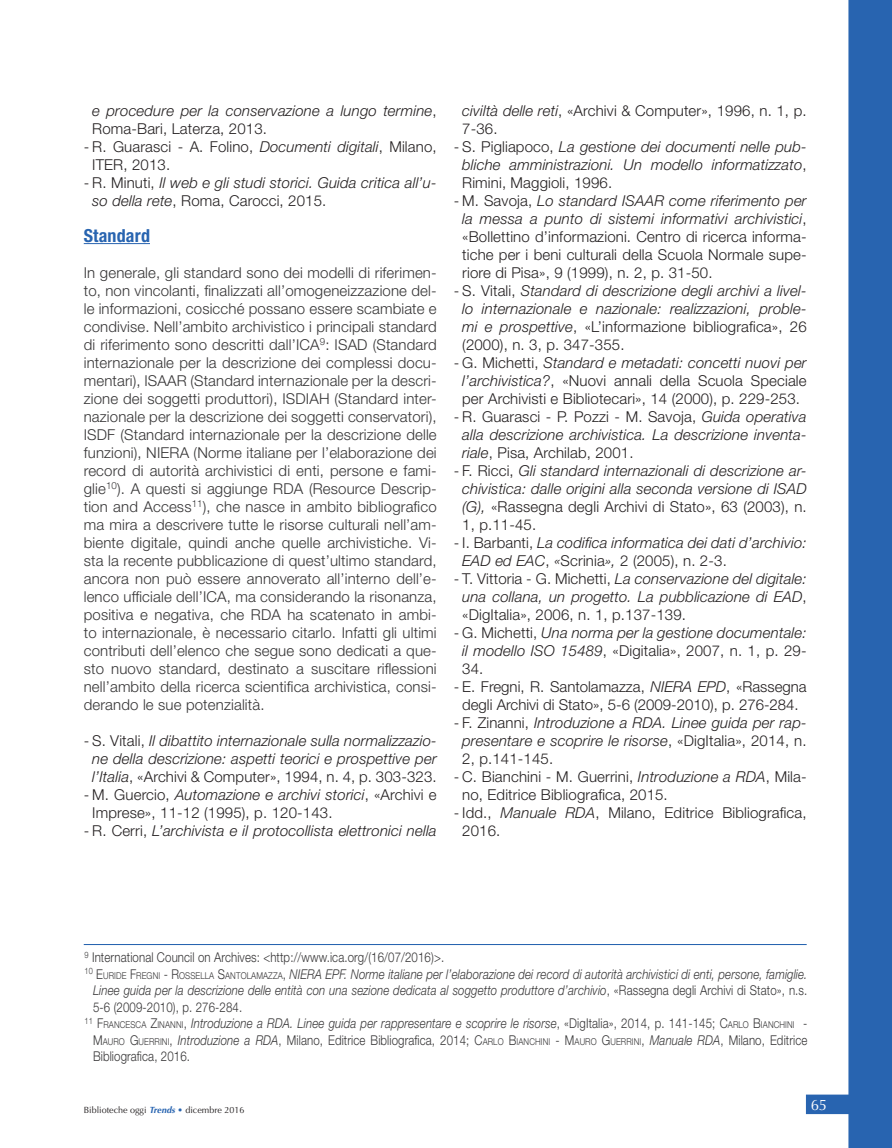
<style>
.page{position:relative;width:892px;height:1148px;background:#fff}
.page>*{position:absolute;margin:0;border:0;box-sizing:border-box;transform-origin:0 0}
.titoletto_testo_1{font:700 condensed 18px "Helvetica Neue LT Std";letter-spacing:.01em;color:#2864b0}
.t1{font:italic 300 15px/18px "Helvetica Neue LT Std";letter-spacing:.01em;color:#231f20;text-align:justify}
.testo{font:300 15px/18px "Helvetica Neue LT Std";letter-spacing:.01em;color:#363536;text-align:justify}
.t2{font:300 15px/18px "Helvetica Neue LT Std";letter-spacing:.01em;color:#231f20}
.t3{font:15px "Optima";color:#fff}
.note{font:300 13.5px/16.5px "Helvetica Neue LT Std";letter-spacing:.01em;color:#363536;text-align:justify;scale:.85 1}
.note-2{font:italic 300 13.5px/16.5px "Helvetica Neue LT Std";letter-spacing:.01em;color:#363536;text-align:justify;scale:.85 1}
.t4{font:9px "Optima";color:#231f20}
.s1{font-style:normal}
.s2{font-style:italic}
.s3{font-style:normal;font-size:9.45px}
.s4{font-style:inherit}
.s5{font-size:9.45px}
.s6{font-weight:700;font-style:italic;color:#2864b0}
.s7{color:#2864b0}
</style>
<div class="page">
<svg style="left:806px;top:1094px;width:42px;height:20px"></svg>
<svg style="left:848px;top:0;width:44px;height:1148px;background:#306ab3"></svg>
<hr style="left:84px;top:243px;width:66px;height:1px;background:#2864b0">
<hr style="left:84px;top:944px;width:723px;height:1px;background:#2864b0">
<p class="t1" style="left:92px;top:101px;width:346px">e procedure per la conservazione a lungo termine<span class="s1">,<br>Roma-Bari, Laterza, 2013.</span></p>
<p class="t2" style="left:92px;top:137px;width:346px;text-indent:-9px">- R. Guarasci - A. Folino, <span class="s2">Documenti digitali</span>, Milano,<br>ITER, 2013.</p>
<p class="t1" style="left:92px;top:173px;width:346px;text-indent:-9px"><span class="s1">- R. Minuti,</span> Il web e gli studi storici. Guida critica all’u&shy;so della rete<span class="s1">, Roma, Carocci, 2015.</span></p>
<p class="titoletto_testo_1" style="left:84px;top:224px;width:68px">Standard</p>
<p class="testo" style="left:84px;top:263px;width:354px">In generale, gli standard sono dei modelli di riferimen&shy;to, non vincolanti, finalizzati all’omogeneizzazione del&shy;le informazioni, cosicché possano essere scambiate e condivise. Nell’ambito archivistico i principali standard di riferimento sono descritti dall’ICA<sup>9</sup>: ISAD (Standard internazionale per la descrizione dei complessi docu&shy;mentari), ISAAR (Standard internazionale per la descri&shy;zione dei soggetti produttori), ISDIAH (Standard inter&shy;nazionale per la descrizione dei soggetti conservatori), ISDF (Standard internazionale per la descrizione delle funzioni), NIERA (Norme italiane per l’elaborazione dei record di autorità archivistici di enti, persone e fami&shy;glie<sup>10</sup>). A questi si aggiunge RDA (Resource Descrip&shy;tion and Access<sup>11</sup>), che nasce in ambito bibliografico ma mira a descrivere tutte le risorse culturali nell’am&shy;biente digitale, quindi anche quelle archivistiche. Vi&shy;sta la recente pubblicazione di quest’ultimo standard, ancora non può essere annoverato all’interno dell’e&shy;lenco ufficiale dell’ICA, ma considerando la risonanza, positiva e negativa, che RDA ha scatenato in ambi&shy;to internazionale, è necessario citarlo. Infatti gli ultimi contributi dell’elenco che segue sono dedicati a que&shy;sto nuovo standard, destinato a suscitare riflessioni nell’ambito della ricerca scientifica archivistica, consi&shy;derando le sue potenzialità.</p>
<p class="t1" style="left:84px;top:731px;width:354px;text-align:center"><span class="s1">- S. Vitali,</span> Il dibattito internazionale sulla normalizzazio&shy;ne della descrizione: aspetti teorici e prospettive per l’Italia<span class="s1">, «Archivi &amp; Computer», 1994, n. 4, p. 303-323.</span></p>
<p class="t2" style="left:92px;top:785px;width:346px;text-indent:-9px">- M. Guercio, <span class="s2">Automazione e archivi storici</span>, «Archivi e<br>Imprese», 11-12 (1995), p. 120-143.</p>
<p class="t1" style="left:84px;top:821px;width:354px"><span class="s1">- R. Cerri,</span> L’archivista e il protocollista elettronici nella</p>
<p class="t2" style="left:462px;top:101px;width:346px"><span class="s2">civiltà delle reti</span>, «Archivi &amp; Computer», 1996, n. 1, p.<br>7-36.</p>
<p class="t1" style="left:462px;top:137px;width:346px;text-indent:-9px"><span class="s1">- S. Pigliapoco,</span> La gestione dei documenti nelle pub&shy;bliche amministrazioni. Un modello informatizzato<span class="s1">, Rimini, Maggioli, 1996.</span></p>
<p class="t2" style="left:462px;top:191px;width:346px;text-align:justify;text-indent:-9px">- M. Savoja, <span class="s2">Lo standard ISAAR come riferimento per la messa a punto di sistemi informativi archivistici</span>, «Bollettino d’informazioni. Centro di ricerca informa&shy;tiche per i beni culturali della Scuola Normale supe&shy;riore di Pisa», 9 (1999), n. 2, p. 31-50.</p>
<p class="t1" style="left:462px;top:281px;width:346px;text-indent:-9px"><span class="s1">- S. Vitali,</span> Standard di descrizione degli archivi a livel&shy;lo internazionale e nazionale: realizzazioni, proble&shy;mi e prospettive<span class="s1">, «L’informazione bibliografica», 26 (2000), n. 3, p. 347-355.</span></p>
<p class="t2" style="left:454px;top:353px;width:354px;text-align:center">- G. Michetti, <span class="s2">Standard e metadati: concetti nuovi per l’archivistica?</span>, «Nuovi annali della Scuola Speciale per Archivisti e Bibliotecari», 14 (2000), p. 229-253.</p>
<p class="t1" style="left:462px;top:407px;width:346px;text-indent:-9px"><span class="s1">- R. Guarasci - P. Pozzi - M. Savoja,</span> Guida operativa alla descrizione archivistica. La descrizione inventa&shy;riale<span class="s1">, Pisa, Archilab, 2001.</span></p>
<p class="t1" style="left:462px;top:461px;width:346px;text-indent:-9px"><span class="s1">- F. Ricci,</span> Gli standard internazionali di descrizione ar&shy;chivistica: dalle origini alla seconda versione di ISAD (G), <span class="s1">«Rassegna degli Archivi di Stato», 63 (2003), n.<br>1, p.11-45.</span></p>
<p class="t1" style="left:462px;top:533px;width:346px;text-indent:-9px"><span class="s1">- I. Barbanti,</span> La codifica informatica dei dati d’archivio:<br>EAD ed EAC<span class="s1">,</span> «<span class="s1">Scrinia</span>», <span class="s1">2 (2005), n. 2-3.</span></p>
<p class="t1" style="left:462px;top:569px;width:346px;text-indent:-9px"><span class="s1">- T. Vittoria - G. Michetti,</span> La conservazione del digitale: una collana, un progetto. La pubblicazione di EAD<span class="s1">, «DigItalia», 2006, n. 1, p.137-139.</span></p>
<p class="t1" style="left:462px;top:623px;width:346px;text-indent:-9px"><span class="s1">- G. Michetti,</span> Una norma per la gestione documentale: il modello ISO 15489<span class="s1">, «Digitalia», 2007, n. 1, p. 29- 34.</span></p>
<p class="t2" style="left:454px;top:677px;width:354px;text-align:center">- E. Fregni, R. Santolamazza, <span class="s2">NIERA EPD</span>, «Rassegna degli Archivi di Stato», 5-6 (2009-2010), p. 276-284.</p>
<p class="t1" style="left:462px;top:713px;width:346px;text-indent:-9px"><span class="s1">- F. Zinanni,</span> Introduzione a RDA. Linee guida per rap&shy;presentare e scoprire le risorse<span class="s1">, «DigItalia», 2014, n.<br>2, p.141-145.</span></p>
<p class="t2" style="left:462px;top:767px;width:346px;text-indent:-9px">- C. Bianchini - M. Guerrini, <span class="s2">Introduzione a RDA</span>, Mila&shy;no, Editrice Bibliografica, 2015.</p>
<p class="t2" style="left:462px;top:803px;width:346px;text-indent:-9px">- Idd., <span class="s2">Manuale RDA</span>, Milano, Editrice Bibliografica,<br>2016.</p>
<p class="note" style="left:84px;top:949px;width:425px"><sup>9</sup> International Council on Archives: &lt;http://www.ica.org/(16/07/2016)&gt;.</p>
<p class="note-2" style="left:93px;top:965px;width:842px;text-indent:-9px"><sup>10</sup> <span class="s1">E</span><span class="s3">URIDE</span> <span class="s1">F</span><span class="s3">REGNI</span> <span class="s1">- R</span><span class="s3">OSSELLA</span> <span class="s1">S</span><span class="s3">ANTOLAMAZZA</span><span class="s1">,</span> NIERA EPF. Norme italiane per l’elaborazione dei record di autorità archivistici di enti, persone, famiglie.<br>Linee guida per la descrizione delle entità con una sezione dedicata al soggetto produttore d’archivio<span class="s1">, «Rassegna degli Archivi di Stato», n.s.<br>5-6 (2009-2010), p. 276-284.</span></p>
<p class="note" style="left:93px;top:1015px;width:842px;text-indent:-9px"><sup>11</sup> <span class="s4">F</span><span class="s5">RANCESCA</span> <span class="s4">Z</span><span class="s5">INANNI</span>, <span class="s2">Introduzione a RDA. Linee guida per rappresentare e scoprire le risorse</span>, «DigItalia», 2014, p. 141-145; <span class="s4">C</span><span class="s5">ARLO</span> <span class="s4">B</span><span class="s5">IANCHINI</span> <span class="s4">- M</span><span class="s5">AURO</span> <span class="s4">G</span><span class="s5">UERRINI</span>, <span class="s2">Introduzione a RDA</span>, Milano, Editrice Bibliografica, 2014; <span class="s4">C</span><span class="s5">ARLO</span> <span class="s4">B</span><span class="s5">IANCHINI</span> <span class="s4">- M</span><span class="s5">AURO</span> <span class="s4">G</span><span class="s5">UERRINI</span>, <span class="s2">Manuale RDA</span>, Milano, Editrice Bibliografica, 2016.</p>
<p class="t4" style="left:84px;top:1105px;width:162px">Biblioteche oggi <span class="s6">Trends</span> <span class="s7">•</span> dicembre 2016</p>
<p class="t3" style="left:811px;top:1096px;width:18px">65</p>
</div>
